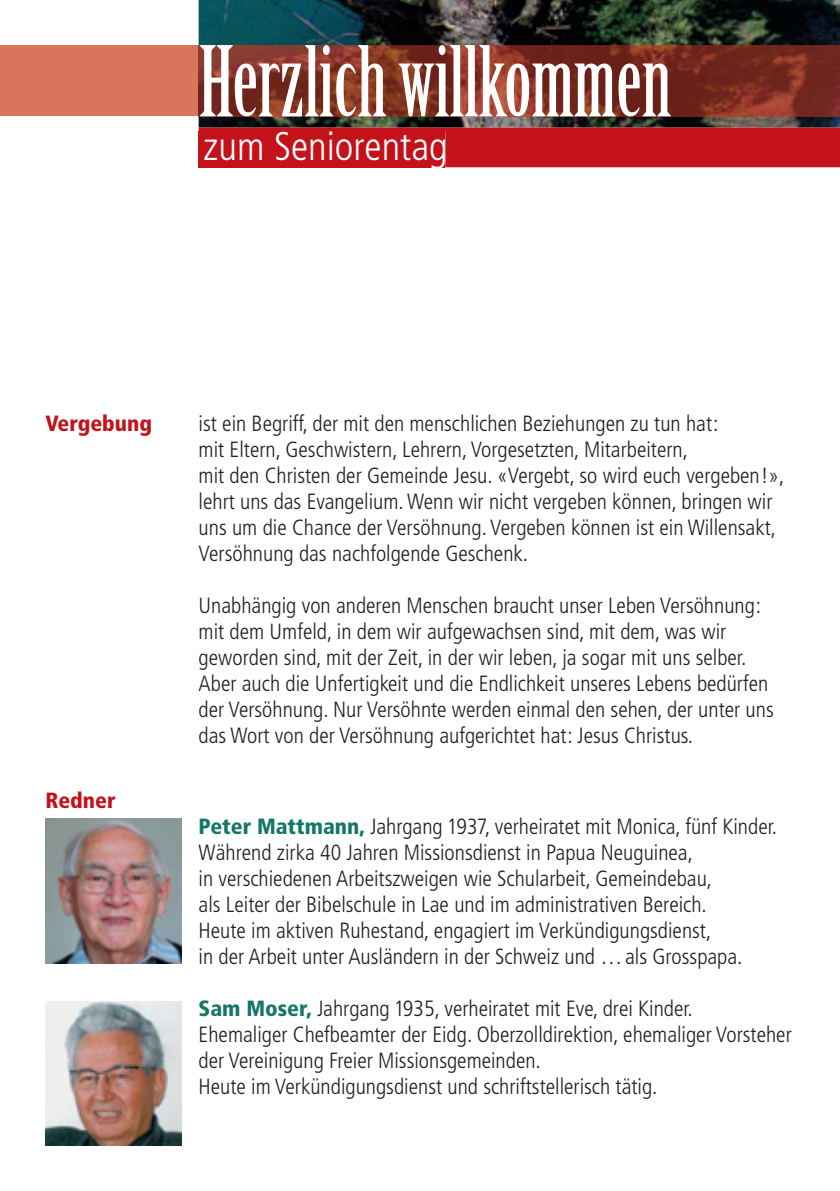
<style>
.page{position:relative;width:840px;height:1191px;background:#fff}
.page>*{position:absolute;margin:0;border:0;box-sizing:border-box;transform-origin:0 0}
.t1{font:95px "Birch Std";color:#fff}
.t2{font:300 condensed 40px "Frutiger LT";color:#fff}
.t3{font:300 condensed 22px/26px "Frutiger LT";color:#231f20}
.t4{font:900 condensed 22px "Frutiger LT";color:#c4121a}
.s1{font-weight:900;color:#167667}
</style>
<div class="page">
<img style="left:198px;top:0;width:641px;height:128px">
<div style="left:0;top:45px;width:198px;height:71px;background:#d9755a"></div>
<img style="left:198px;top:45px;width:641px;height:71px">
<div style="left:198px;top:128px;width:641px;height:39px;background:#c4121a"></div>
<div style="left:198px;top:131px;width:247px;height:36px;background:#c4121a"></div>
<img style="left:45px;top:818px;width:136px;height:145px">
<img style="left:45px;top:1001px;width:136px;height:144px">
<h1 class="t1" style="left:198px;top:28px;width:474px">Herzlich willkommen</h1>
<h2 class="t2" style="left:203px;top:123px;width:245px">zum Seniorentag</h2>
<p class="t4" style="left:45px;top:409px;width:108px">Vergebung</p>
<p class="t4" style="left:45px;top:786px;width:72px">Redner</p>
<p class="t3" style="left:198px;top:410px;width:587px">ist ein Begriff, der mit den menschlichen Beziehungen zu tun hat :<br>mit Eltern, Geschwistern, Lehrern, Vorgesetzten, Mitarbeitern,<br>mit den Christen der Gemeinde Jesu. «Vergebt, so wird euch vergeben !», lehrt uns das Evangelium. Wenn wir nicht vergeben können, bringen wir uns um die Chance der Versöhnung. Vergeben können ist ein Willensakt, Versöhnung das nachfolgende Geschenk.</p>
<p class="t3" style="left:198px;top:592px;width:576px">Unabhängig von anderen Menschen braucht unser Leben Versöhnung : mit dem Umfeld, in dem wir aufgewachsen sind, mit dem, was wir geworden sind, mit der Zeit, in der wir leben, ja sogar mit uns selber.<br>Aber auch die Unfertigkeit und die Endlichkeit unseres Lebens bedürfen der Versöhnung. Nur Versöhnte werden einmal den sehen, der unter uns das Wort von der Versöhnung aufgerichtet hat : Jesus Christus.</p>
<p class="t3" style="left:198px;top:813px;width:579px"><span class="s1">Peter Mattmann,</span> Jahrgang 1937, verheiratet mit Monica, fünf Kinder.<br>Während zirka 40 Jahren Missionsdienst in Papua Neuguinea,<br>in verschiedenen Arbeitszweigen wie Schularbeit, Gemeindebau,<br>als Leiter der Bibelschule in Lae und im administrativen Bereich.<br>Heute im aktiven Ruhestand, engagiert im Verkündigungsdienst,<br>in der Arbeit unter Ausländern in der Schweiz und … als Grosspapa.</p>
<p class="t3" style="left:198px;top:995px;width:594px"><span class="s1">Sam Moser,</span> Jahrgang 1935, verheiratet mit Eve, drei Kinder.<br>Ehemaliger Chefbeamter der Eidg. Oberzolldirektion, ehemaliger Vorsteher der Vereinigung Freier Missionsgemeinden.<br>Heute im Verkündigungsdienst und schriftstellerisch tätig.</p>
</div>
